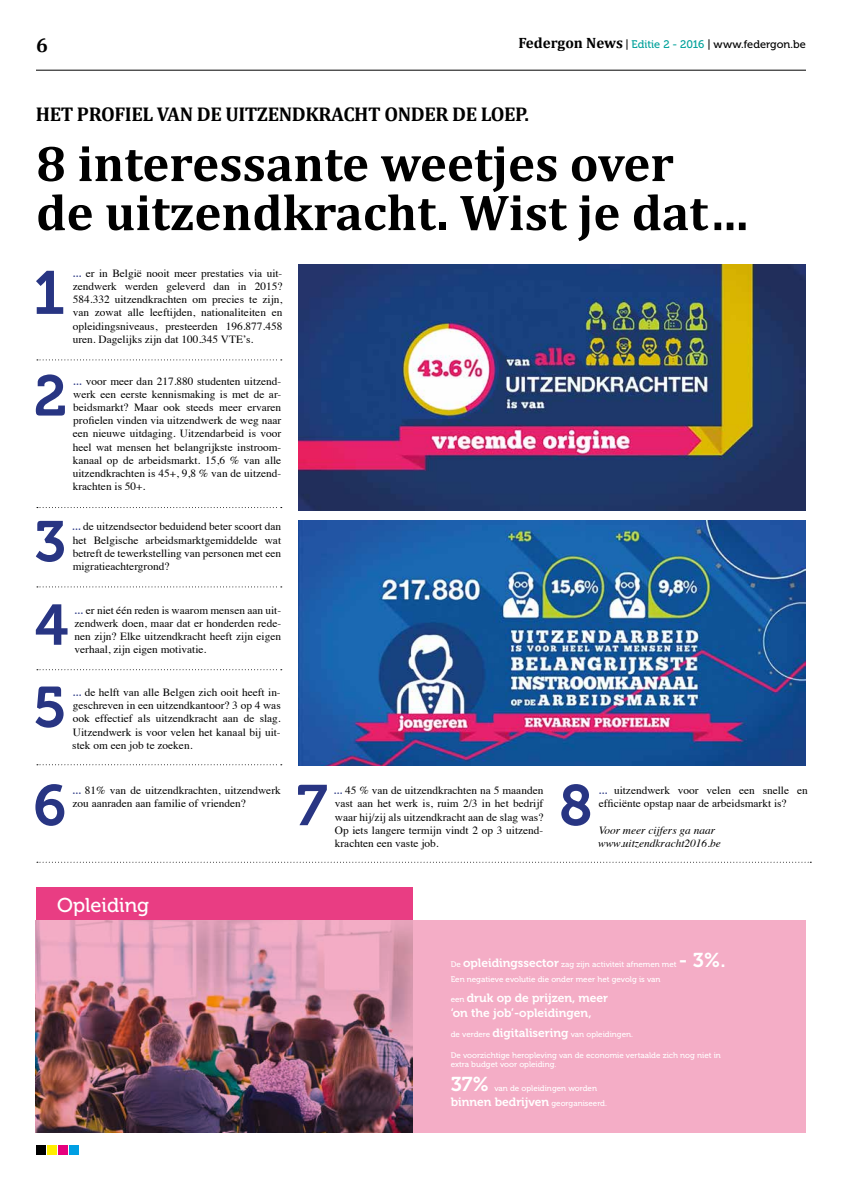
<style>
.page{position:relative;width:842px;height:1191px;background:#fff}
.page>*{position:absolute;margin:0;border:0;box-sizing:border-box;transform-origin:0 0}
.t1{font:60.7px "Museo 700";color:#283583}
.t2{font:56.9px "Museo 700";color:#283583}
.t3{font:700 51px/49px "Cambria";color:#000}
.t4{font:700 20px "Cambria";letter-spacing:-.02em;color:#000}
.t5{font:20px "Museo 500";color:#fff}
.t6{font:20px "Museo 700";color:#fff}
.t7{font:12px/14.4px "Museo 700";color:#fff}
.t8{font:11px/13.2px "Times";color:#000;text-align:justify}
.t9{font:italic 11px/13.2px "Times";color:#000}
.t10{font:11px "Museo 500";letter-spacing:-.005em;color:#000}
.t11{font:8px/9.6px "Museo 500";color:#fff}
.s1{font-family:"Cambria";font-weight:700;font-size:15px}
.s2{color:#00a19a}
.s3{font-weight:700;font-size:9px;color:#283583}
.s4{font-family:"Museo 700";font-size:12px}
.s5{font-family:"Museo 500";font-size:8px}
</style>
<div class="page">
<hr style="left:36px;top:70px;width:770px;height:1px;background:#000">
<div style="left:69px;top:1145px;width:10px;height:10px;background:#009fe3"></div>
<div style="left:47px;top:1145px;width:9px;height:10px;background:#ffed00"></div>
<div style="left:58px;top:1145px;width:9px;height:10px;background:#e6007d"></div>
<div style="left:36px;top:1145px;width:9px;height:10px;background:#000"></div>
<img style="left:298px;top:520px;width:508px;height:245px">
<img style="left:298px;top:264px;width:508px;height:246px">
<div style="left:36px;top:887px;width:376px;height:33px;background:#e93d83"></div>
<img style="left:36px;top:920px;width:770px;height:213px">
<svg style="left:37px;top:359px;width:245px;height:1px"></svg>
<svg style="left:37px;top:507px;width:245px;height:1px"></svg>
<svg style="left:37px;top:586px;width:245px;height:1px"></svg>
<svg style="left:37px;top:669px;width:245px;height:1px"></svg>
<svg style="left:37px;top:764px;width:245px;height:1px"></svg>
<svg style="left:37px;top:861px;width:774px;height:1px"></svg>
<h3 class="t4" style="left:36px;top:31px;width:13px">6</h3>
<p class="t10" style="left:518px;top:38px;width:289px"><span class="s1">Federgon News</span> | <span class="s2">Editie 2 - 2016</span> | www.federgon.be</p>
<h3 class="t4" style="left:36px;top:100px;width:495px">HET PROFIEL VAN DE UITZENDKRACHT ONDER DE LOEP.</h3>
<h3 class="t3" style="left:36px;top:137px;width:714px">8 interessante weetjes over<br>de uitzendkracht. Wist je dat…</h3>
<h1 class="t1" style="left:33px;top:259px;width:34px">1</h1>
<p class="t8" style="left:73px;top:266px;width:211px"><span class="s3">…</span> er in België nooit meer prestaties via uit&shy;zendwerk werden geleverd dan in 2015?<br>584.332 uitzendkrachten om precies te zijn, van zowat alle leeftijden, nationaliteiten en opleidingsniveaus, presteerden 196.877.458 uren. Dagelijks zijn dat 100.345 VTE’s.</p>
<h2 class="t2" style="left:34px;top:364px;width:35px">2</h2>
<p class="t8" style="left:73px;top:373px;width:210px"><span class="s3">…</span> voor meer dan 217.880 studenten uitzend&shy;werk een eerste kennismaking is met de ar&shy;beidsmarkt? Maar ook steeds meer ervaren profielen vinden via uitzendwerk de weg naar een nieuwe uitdaging. Uitzendarbeid is voor heel wat mensen het belangrijkste instroom&shy;kanaal op de arbeidsmarkt. 15,6 % van alle uitzendkrachten is 45+, 9,8 % van de uitzend&shy;krachten is 50+.</p>
<h2 class="t2" style="left:34px;top:510px;width:33px">3</h2>
<p class="t8" style="left:72px;top:519px;width:210px"><span class="s3">…</span> de uitzendsector beduidend beter scoort dan het Belgische arbeidsmarktgemiddelde wat betreft de tewerkstelling van personen met een migratieachtergrond?</p>
<h2 class="t2" style="left:35px;top:593px;width:35px">4</h2>
<p class="t8" style="left:75px;top:602px;width:208px"><span class="s3">…</span> er niet één reden is waarom mensen aan uit&shy;zendwerk doen, maar dat er honderden rede&shy;nen zijn? Elke uitzendkracht heeft zijn eigen verhaal, zijn eigen motivatie.</p>
<h2 class="t2" style="left:33px;top:675px;width:35px">5</h2>
<p class="t8" style="left:72px;top:684px;width:210px"><span class="s3">…</span> de helft van alle Belgen zich ooit heeft in&shy;geschreven in een uitzendkantoor? 3 op 4 was ook effectief als uitzendkracht aan de slag.<br>Uitzendwerk is voor velen het kanaal bij uit&shy;stek om een job te zoeken.</p>
<h2 class="t2" style="left:34px;top:774px;width:34px">6</h2>
<p class="t8" style="left:73px;top:783px;width:210px"><span class="s3">…</span> 81% van de uitzendkrachten, uitzendwerk zou aanraden aan familie of vrienden?</p>
<h2 class="t2" style="left:297px;top:774px;width:32px">7</h2>
<p class="t8" style="left:334px;top:783px;width:211px"><span class="s3">…</span> 45 % van de uitzendkrachten na 5 maanden vast aan het werk is, ruim 2/3 in het bedrijf waar hij/zij als uitzendkracht aan de slag was?<br>Op iets langere termijn vindt 2 op 3 uitzend&shy;krachten een vaste job.</p>
<h2 class="t2" style="left:559px;top:774px;width:35px">8</h2>
<p class="t8" style="left:599px;top:783px;width:210px"><span class="s3">…</span> uitzendwerk voor velen een snelle en efficiënte opstap naar de arbeidsmarkt is?</p>
<p class="t9" style="left:598px;top:823px;width:124px">Voor meer cijfers ga naar www.uitzendkracht2016.be</p>
<h3 class="t5" style="left:57px;top:893px;width:93px">Opleiding</h3>
<p class="t11" style="left:451px;top:959px;width:227px">De <span class="s4">opleidingssector</span> zag zijn activiteit afnemen met</p>
<h3 class="t6" style="left:679px;top:949px;width:48px">- 3%.</h3>
<p class="t11" style="left:451px;top:975px;width:211px">Een negatieve evolutie die onder meer het gevolg is van</p>
<p class="t7" style="left:451px;top:991px;width:159px"><span class="s5">een</span> druk op de prijzen, meer ‘on the job’-opleidingen,</p>
<p class="t11" style="left:451px;top:1029px;width:184px">de verdere <span class="s4">digitalisering</span> van opleidingen.</p>
<p class="t11" style="left:451px;top:1050px;width:272px">De voorzichtige heropleving van de economie vertaalde zich nog niet in extra budget voor opleiding.</p>
<h3 class="t6" style="left:451px;top:1073px;width:40px">37%</h3>
<p class="t11" style="left:494px;top:1084px;width:104px">van de opleidingen worden</p>
<p class="t7" style="left:451px;top:1094px;width:158px">binnen bedrijven <span class="s5">georganiseerd.</span></p>
</div>
